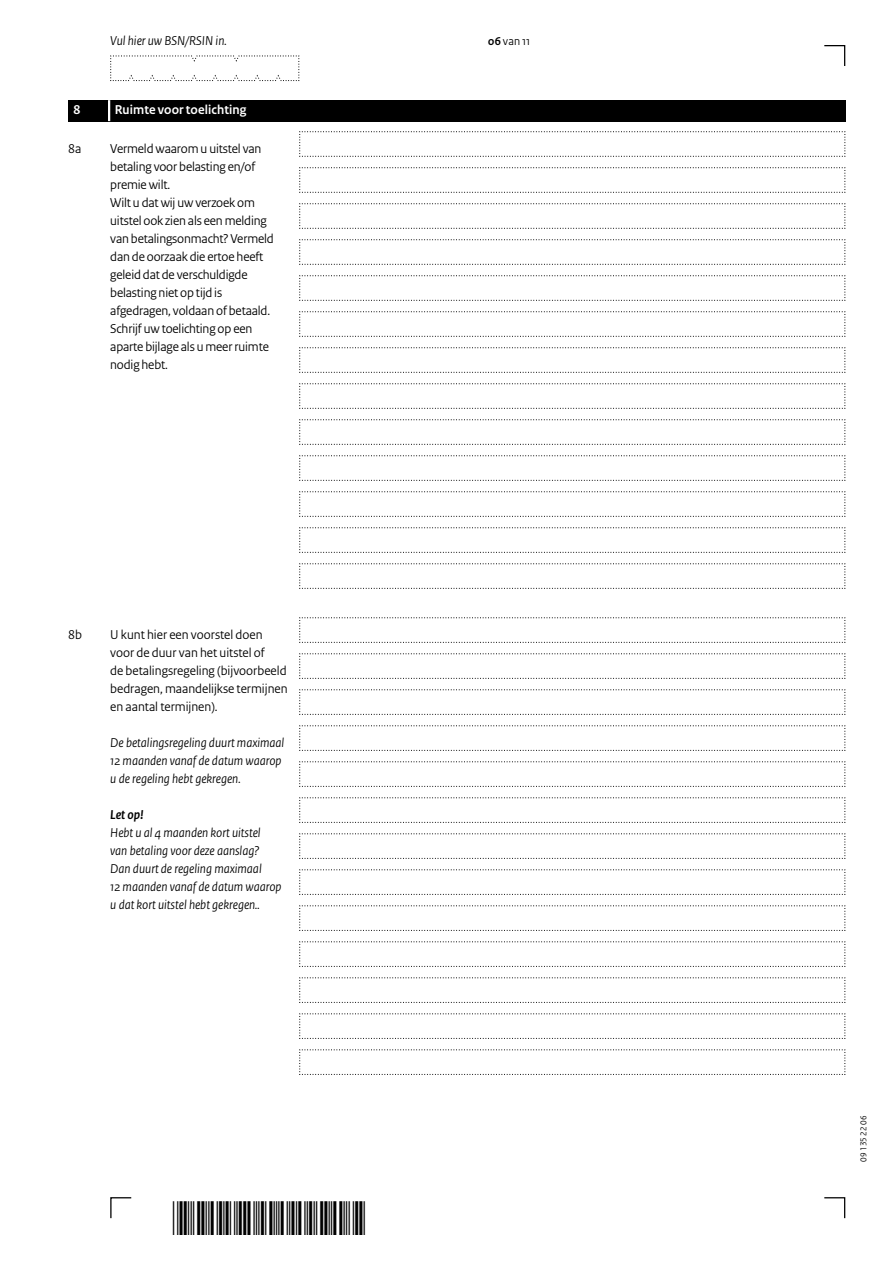
<style>
.page{position:relative;width:893px;height:1263px;background:#fff}
.page>*{position:absolute;margin:0;border:0;box-sizing:border-box;transform-origin:0 0}
.Vraag_Nummer{font:13.5px/18px "Rijksoverheid Sans Heading";letter-spacing:-.01em;color:#000}
.Vraag_Nummer-2{font:italic 13.5px/18px "Rijksoverheid Sans Heading";color:#000}
.KOP_D_Nummer{font:700 13.5px "Rijksoverheid Sans Heading";letter-spacing:.01em;color:#fff}
.Vraag_geen_inspring{font:italic 13.5px "Rijksoverheid Sans Heading";color:#000}
.t1{font:12px "Rijksoverheid Sans Heading";color:#000}
.t2{font:9px "Rijksoverheid Sans Heading";color:#000}
.s1{font-weight:700}
</style>
<div class="page">
<svg style="left:824px;top:1197px;width:22px;height:22px"></svg>
<svg style="left:110px;top:1197px;width:22px;height:22px"></svg>
<svg style="left:824px;top:45px;width:22px;height:21px"></svg>
<svg style="left:299px;top:131px;width:547px;height:26px"></svg>
<svg style="left:299px;top:617px;width:547px;height:26px"></svg>
<svg style="left:299px;top:167px;width:547px;height:26px"></svg>
<svg style="left:299px;top:653px;width:547px;height:26px"></svg>
<svg style="left:299px;top:203px;width:547px;height:26px"></svg>
<svg style="left:299px;top:689px;width:547px;height:26px"></svg>
<svg style="left:299px;top:239px;width:547px;height:26px"></svg>
<svg style="left:299px;top:725px;width:547px;height:26px"></svg>
<svg style="left:299px;top:275px;width:547px;height:26px"></svg>
<svg style="left:299px;top:761px;width:547px;height:26px"></svg>
<svg style="left:299px;top:311px;width:547px;height:26px"></svg>
<svg style="left:299px;top:797px;width:547px;height:26px"></svg>
<svg style="left:299px;top:833px;width:547px;height:26px"></svg>
<svg style="left:299px;top:869px;width:547px;height:26px"></svg>
<svg style="left:299px;top:905px;width:547px;height:26px"></svg>
<svg style="left:299px;top:941px;width:547px;height:26px"></svg>
<svg style="left:299px;top:977px;width:547px;height:26px"></svg>
<svg style="left:299px;top:1013px;width:547px;height:26px"></svg>
<svg style="left:299px;top:1049px;width:547px;height:26px"></svg>
<svg style="left:299px;top:347px;width:547px;height:26px"></svg>
<svg style="left:299px;top:383px;width:547px;height:26px"></svg>
<svg style="left:299px;top:419px;width:547px;height:26px"></svg>
<svg style="left:299px;top:455px;width:547px;height:26px"></svg>
<svg style="left:299px;top:491px;width:547px;height:26px"></svg>
<svg style="left:299px;top:527px;width:547px;height:26px"></svg>
<svg style="left:299px;top:563px;width:547px;height:26px"></svg>
<svg style="left:110px;top:55px;width:190px;height:26px"></svg>
<div style="left:68px;top:100px;width:777px;height:21px;background:#000"></div>
<hr style="left:108px;top:100px;width:2px;height:21px;background:#fff">
<p class="Vraag_geen_inspring" style="left:110px;top:33px;width:118px">Vul hier uw BSN/RSIN in.</p>
<h2 class="KOP_D_Nummer" style="left:74px;top:102px;width:8px">8</h2>
<h2 class="KOP_D_Nummer" style="left:115px;top:102px;width:133px">Ruimte voor toelichting</h2>
<p class="Vraag_Nummer" style="left:68px;top:140px;width:15px">8a</p>
<p class="Vraag_Nummer" style="left:110px;top:140px;width:165px">Vermeld waarom u uitstel van betaling voor belasting en/of premie wilt.<br>Wilt u dat wij uw verzoek om uitstel ook zien als een melding van betalingsonmacht? Vermeld dan de oorzaak die ertoe heeft geleid dat de verschuldigde belasting niet op tijd is afgedragen, voldaan of betaald.<br>Schrijf uw toelichting op een aparte bijlage als u meer ruimte nodig hebt.</p>
<p class="Vraag_Nummer" style="left:68px;top:626px;width:15px">8b</p>
<p class="Vraag_Nummer" style="left:110px;top:626px;width:179px">U kunt hier een voorstel doen voor de duur van het uitstel of<br>de betalingsregeling (bijvoorbeeld bedragen, maandelijkse termijnen en aantal termijnen).</p>
<p class="Vraag_Nummer-2" style="left:110px;top:734px;width:176px">De betalingsregeling duurt maximaal<br>12 maanden vanaf de datum waarop u de regeling hebt gekregen.</p>
<p class="Vraag_Nummer-2" style="left:110px;top:806px;width:173px"><span class="s1">Let op!<br></span>Hebt u al 4 maanden kort uitstel<br>van betaling voor deze aanslag?<br>Dan duurt de regeling maximaal<br>12 maanden vanaf de datum waarop u dat kort uitstel hebt gekregen..</p>
<p class="t1" style="left:488px;top:34px;width:44px"><span class="s1">06</span> van 11</p>
<p class="t2" style="left:858px;top:1161px;width:47px;rotate:-90deg">09 135 22 06</p>
</div>
